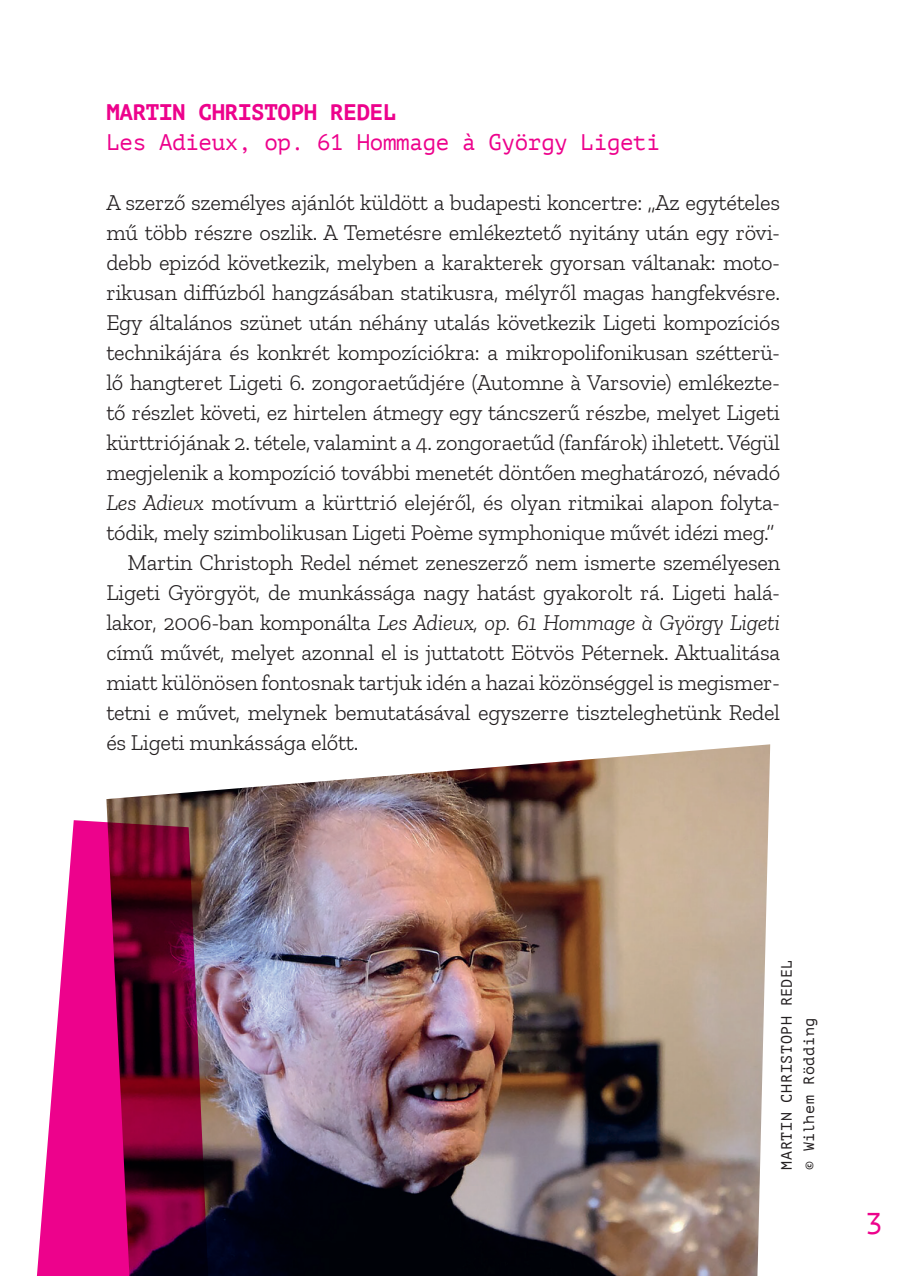
<style>
.page{position:relative;width:922px;height:1276px;background:#fff}
.page>*{position:absolute;margin:0;border:0;box-sizing:border-box;transform-origin:0 0}
.t1{font:30px "PT Mono";color:#ed028c}
.t2{font:300 22.5px/30px "Zilla Slab";letter-spacing:-.015em;color:#231f20;text-align:justify}
.t3{font:22.5px "PT Mono";letter-spacing:-.015em;color:#ed028c}
.t4{font:700 22.5px "PT Mono";letter-spacing:-.015em;color:#ed028c}
.t5{font:15px/22.5px "PT Mono";letter-spacing:.04em;color:#231f20}
.s1{font-style:italic}
</style>
<div class="page">
<img style="left:106px;top:744px;width:664px;height:532px">
<svg style="left:36px;top:820px;width:175px;height:456px;background:#a22465"></svg>
<p class="t4" style="left:106px;top:99px;width:291px">MARTIN CHRISTOPH REDEL</p>
<p class="t3" style="left:106px;top:129px;width:555px">Les Adieux, op. 61 Hommage à György Ligeti</p>
<p class="t2" style="left:106px;top:188px;width:675px">A szerző személyes ajánlót küldött a budapesti koncertre: „Az egytételes mű több részre oszlik. A Temetésre emlékeztető nyitány után egy rövi&shy;debb epizód következik, melyben a karakterek gyorsan váltanak: moto&shy;rikusan diffúzból hangzásában statikusra, mélyről magas hangfekvésre.<br>Egy általános szünet után néhány utalás következik Ligeti kompozíciós technikájára és konkrét kompozíciókra: a mikropolifonikusan szétterü&shy;lő hangteret Ligeti 6. zongoraetűdjére (Automne à Varsovie) emlékezte&shy;tő részlet követi, ez hirtelen átmegy egy táncszerű részbe, melyet Ligeti kürttriójának 2. tétele, valamint a 4. zongoraetűd (fanfárok) ihletett. Végül megjelenik a kompozíció további menetét döntően meghatározó, névadó <span class="s1">Les Adieux</span> motívum a kürttrió elejéről, és olyan ritmikai alapon folyta&shy;tódik, mely szimbolikusan Ligeti Poème symphonique művét idézi meg.”</p>
<p class="t2" style="left:106px;top:548px;width:675px;text-indent:21px">Martin Christoph Redel német zeneszerző nem ismerte személyesen Ligeti Györgyöt, de munkássága nagy hatást gyakorolt rá. Ligeti halá&shy;lakor, 2006-ban komponálta <span class="s1">Les Adieux, op. 61 Hommage à György Ligeti </span>című művét, melyet azonnal el is juttatott Eötvös Péternek. Aktualitása miatt különösen fontosnak tartjuk idén a hazai közönséggel is megismer&shy;tetni e művet, melynek bemutatásával egyszerre tiszteleghetünk Redel és Ligeti munkássága előtt.</p>
<p class="t5" style="left:775px;top:1170px;width:212px;rotate:-90deg">MARTIN CHRISTOPH REDEL © Wilhem Rödding</p>
<h1 class="t1" style="left:865px;top:1207px;width:20px">3</h1>
</div>
